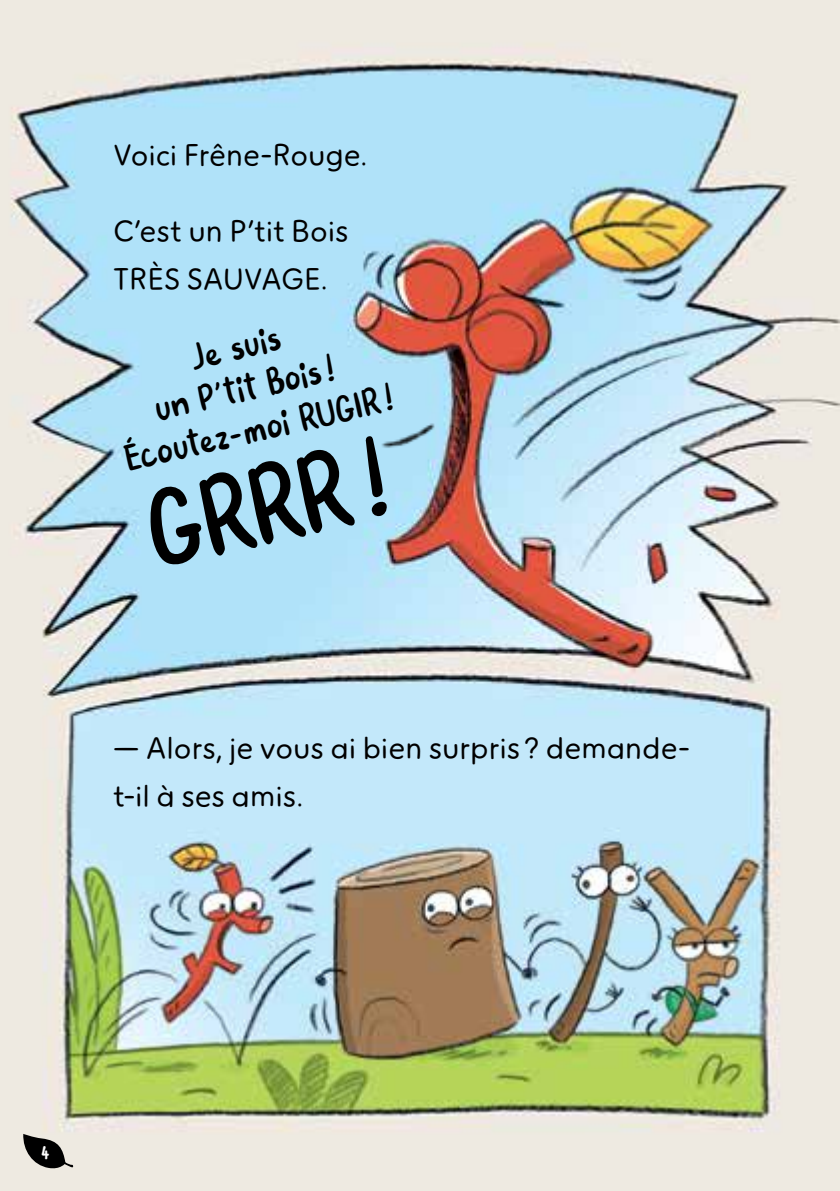
<style>
.page{position:relative;width:840px;height:1191px;background:#fff}
.page>*{position:absolute;margin:0;border:0;box-sizing:border-box;transform-origin:0 0}
.t1{font:92.4px "Pink Shark";color:#000}
.t2{font:32px/42px "Pink Shark";color:#000;text-align:center}
.t3{font:100 30px/48px "Hupaisa";letter-spacing:.02em;color:#000}
.t4{font:20px "Lucky Days";color:#fff}
</style>
<div class="page">
<img style="left:0;top:0;width:839px;height:1190px">
<svg style="left:23px;top:1133px;width:50px;height:37px;background:#73716d"></svg>
<p class="t3" style="left:113px;top:130px;width:254px">Voici Frêne-Rouge.</p>
<p class="t3" style="left:113px;top:206px;width:236px">C’est un P’tit Bois<br>TRÈS SAUVAGE.</p>
<p class="t2" style="left:101px;top:356px;width:276px;rotate:-13deg">Je suis<br>un P’tit Bois !<br>Écoutez-moi RUGIR !</p>
<h1 class="t1" style="left:131px;top:456px;width:247px;rotate:-13deg">GRRR !</h1>
<p class="t3" style="left:113px;top:723px;width:577px">— Alors, je vous ai bien surpris ? demande&shy;t-il à ses amis.</p>
<p class="t4" style="left:41px;top:1139px;width:9px">4</p>
</div>
